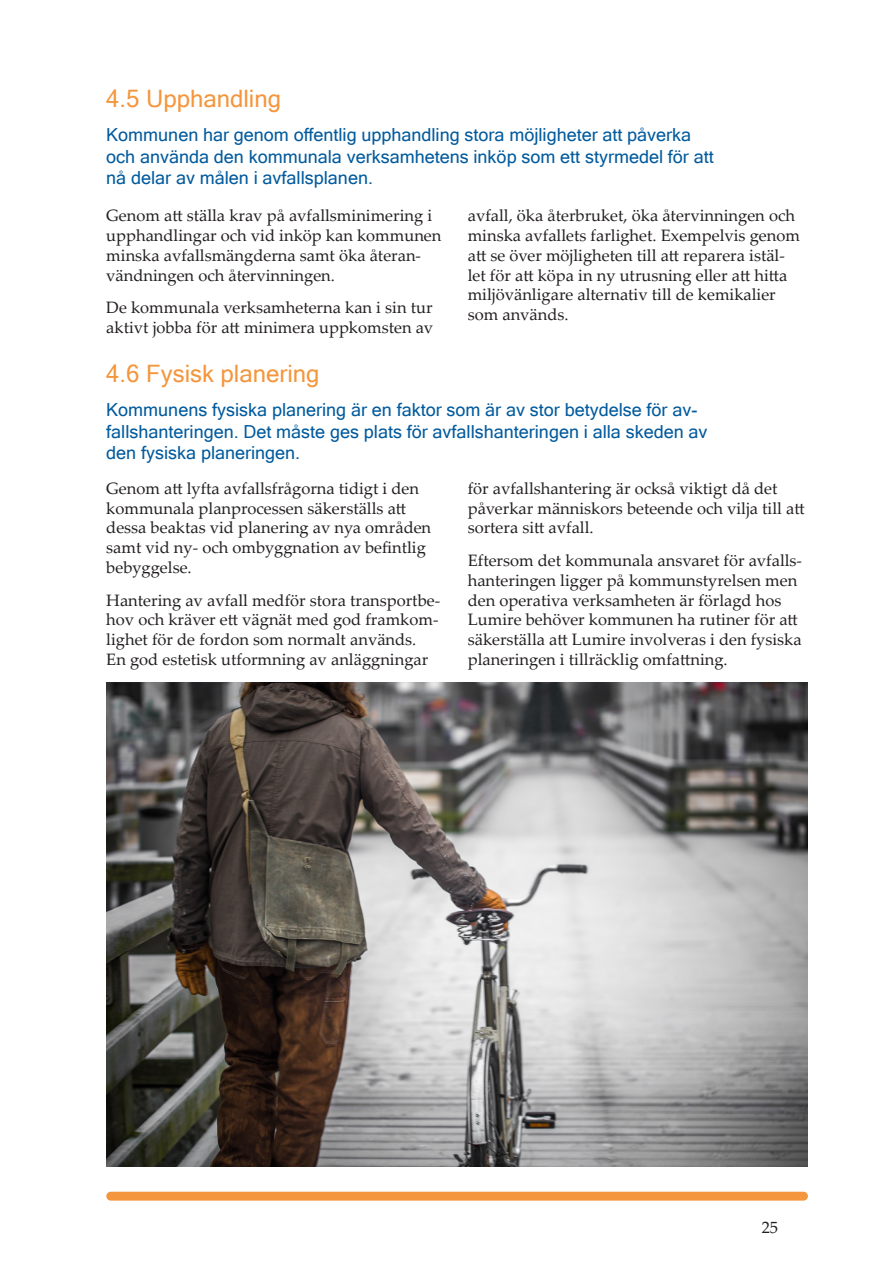
<style>
.page{position:relative;width:893px;height:1263px;background:#fff}
.page>*{position:absolute;margin:0;border:0;box-sizing:border-box;transform-origin:0 0}
.Rubrik_2{font:24px "Microsoft Sans Serif";color:#f4963d}
.t1{font:18px/21.6px "Microsoft Sans Serif";color:#015a9d}
.t2{font:16.5px/19.8px "Palatino Linotype";color:#231f20}
</style>
<div class="page">
<div style="left:106px;top:1192px;width:702px;height:8px;background:#f4963d;border-radius:4px"></div>
<img style="left:106px;top:682px;width:702px;height:485px">
<p class="Rubrik_2" style="left:106px;top:83px;width:176px">4.5 Upphandling</p>
<p class="t1" style="left:106px;top:124px;width:609px">Kommunen har genom offentlig upphandling stora möjligheter att påverka och använda den kommunala verksamhetens inköp som ett styrmedel för att nå delar av målen i avfallsplanen.</p>
<p class="t2" style="left:106px;top:205px;width:337px">Genom att ställa krav på avfallsminimering i upphandlingar och vid inköp kan kommunen minska avfallsmängderna samt öka återan&shy;vändningen och återvinningen.</p>
<p class="t2" style="left:106px;top:297px;width:328px">De kommunala verksamheterna kan i sin tur aktivt jobba för att minimera uppkomsten av</p>
<p class="t2" style="left:468px;top:205px;width:334px">avfall, öka återbruket, öka återvinningen och minska avfallets farlighet. Exempelvis genom att se över möjligheten till att reparera istäl&shy;let för att köpa in ny utrusning eller att hitta miljövänligare alternativ till de kemikalier som används.</p>
<p class="Rubrik_2" style="left:106px;top:358px;width:215px">4.6 Fysisk planering</p>
<p class="t1" style="left:106px;top:399px;width:603px">Kommunens fysiska planering är en faktor som är av stor betydelse för av&shy;fallshanteringen. Det måste ges plats för avfallshanteringen i alla skeden av den fysiska planeringen.</p>
<p class="t2" style="left:106px;top:478px;width:326px">Genom att lyfta avfallsfrågorna tidigt i den kommunala planprocessen säkerställs att dessa beaktas vid planering av nya områden samt vid ny- och ombyggnation av befintlig bebyggelse.</p>
<p class="t2" style="left:106px;top:589px;width:335px">Hantering av avfall medför stora transportbe&shy;hov och kräver ett vägnät med god framkom&shy;lighet för de fordon som normalt används.<br>En god estetisk utformning av anläggningar</p>
<p class="t2" style="left:468px;top:478px;width:338px">för avfallshantering är också viktigt då det påverkar människors beteende och vilja till att sortera sitt avfall.</p>
<p class="t2" style="left:468px;top:550px;width:336px">Eftersom det kommunala ansvaret för avfalls&shy;hanteringen ligger på kommunstyrelsen men den operativa verksamheten är förlagd hos Lumire behöver kommunen ha rutiner för att säkerställa att Lumire involveras i den fysiska planeringen i tillräcklig omfattning.</p>
<p class="t2" style="left:762px;top:1217px;width:18px">25</p>
</div>
